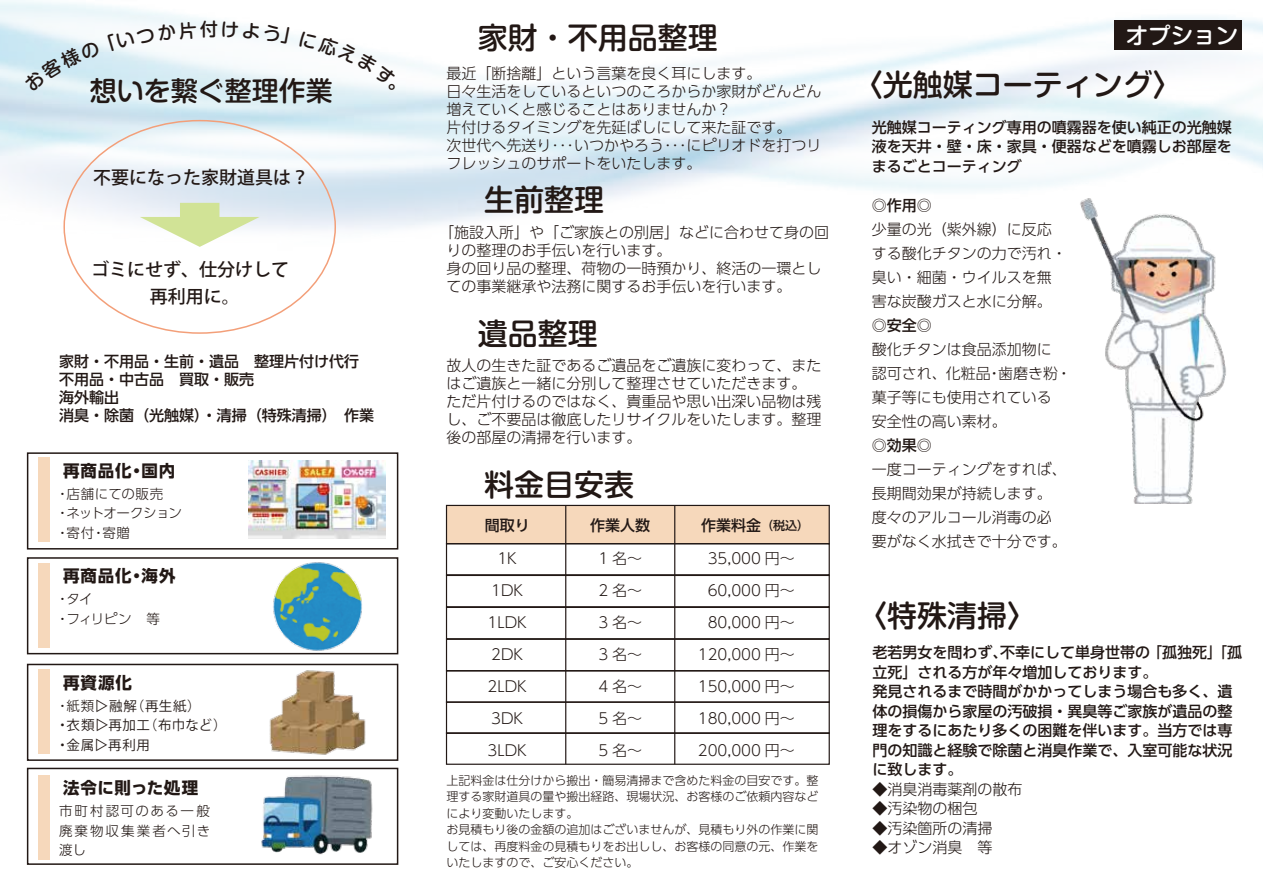
<style>
.page{position:relative;width:1263px;height:893px;background:#fff}
.page>*{position:absolute;margin:0;border:0;box-sizing:border-box;transform-origin:0 0}
.t1{font:500 30px "Shin M Go Pr 6 N";color:#221815}
.t2{font:500 27px "Shin M Go Pr 6 N";color:#221815}
.t3{font:500 22.5px "Shin M Go Pr 6 N";color:#fff}
.t4{font:500 18px/27px "Koz Go Pr 6 N";color:#221815;text-align:center}
.t5{font:700 16.5px "UD Shin Go Pr 6";letter-spacing:.045em;color:#221815}
.t6{font:300 15px/18px "UD Shin Go Pr 6";color:#221815}
.t7{font:500 15px/19.5px "UD Shin Go Pr 6";color:#221815}
.t8{font:300 13.5px/19.5px "UD Shin Go Pr 6";letter-spacing:.06em;color:#221815}
.t9{font:13.5px/19.5px "Koz Go Pr 6 N";letter-spacing:.045em;color:#221815}
.t10{font:300 13.5px/19.5px "UD Shin Go Pr 6";letter-spacing:-.01em;color:#221815}
.t11{font:300 12px/16.5px "UD Shin Go Pr 6";color:#221815}
.s1{font-family:"UD Shin Go Pr 6";font-weight:300}
.s2{font-weight:500}
.s3{font-weight:500;font-size:12px}
</style>
<div class="page">
<img style="left:0;top:0;width:1263px;height:300px">
<div style="left:1115px;top:20px;width:127px;height:29px;background:#221815"></div>
<img style="left:1078px;top:193px;width:164px;height:311px">
<div style="left:446px;top:505px;width:384px;height:39px;background:#f6d8bb;border:1px solid #221815"></div>
<hr style="left:565px;top:505px;width:1px;height:259px;background:#221815">
<hr style="left:674px;top:505px;width:1px;height:259px;background:#221815">
<svg style="left:140px;top:203px;width:120px;height:44px"></svg>
<img style="left:248px;top:461px;width:138px;height:77px">
<img style="left:258px;top:767px;width:118px;height:88px">
<img style="left:269px;top:670px;width:97px;height:85px">
<img style="left:273px;top:562px;width:89px;height:89px">
<div style="left:38px;top:457px;width:11px;height:85px;background:#f6d8bb"></div>
<div style="left:38px;top:563px;width:11px;height:85px;background:#f6d8bb"></div>
<div style="left:38px;top:669px;width:11px;height:85px;background:#f6d8bb"></div>
<div style="left:38px;top:775px;width:11px;height:85px;background:#f6d8bb"></div>
<div style="left:27px;top:452px;width:371px;height:98px;border:2px solid #221815"></div>
<div style="left:27px;top:557px;width:371px;height:97px;border:2px solid #221815"></div>
<div style="left:27px;top:664px;width:371px;height:97px;border:2px solid #221815"></div>
<div style="left:27px;top:768px;width:371px;height:97px;border:2px solid #221815"></div>
<div style="left:446px;top:543px;width:384px;height:33px;border:1px solid #221815"></div>
<div style="left:446px;top:575px;width:384px;height:32px;border:1px solid #221815"></div>
<div style="left:446px;top:607px;width:384px;height:32px;border:1px solid #221815"></div>
<div style="left:446px;top:639px;width:384px;height:32px;border:1px solid #221815"></div>
<div style="left:446px;top:670px;width:384px;height:33px;border:1px solid #221815"></div>
<div style="left:446px;top:701px;width:384px;height:33px;border:1px solid #221815"></div>
<div style="left:446px;top:732px;width:384px;height:33px;border:1px solid #221815"></div>
<svg style="left:23px;top:40px;width:78px;height:52px;background:#d6ecf4"></svg>
<svg style="left:107px;top:21px;width:183px;height:31px"></svg>
<svg style="left:299px;top:31px;width:98px;height:61px"></svg>
<h2 class="t2" style="left:90px;top:69px;width:244px">想いを繋ぐ整理作業</h2>
<p class="t4" style="left:93px;top:164px;width:217px">不要になった家財道具は？</p>
<p class="t4" style="left:91px;top:256px;width:199px">ゴミにせず、仕分けして再利用に。</p>
<p class="t7" style="left:59px;top:351px;width:316px;line-height:18px">家財・不用品・生前・遺品　整理片付け代行不用品・中古品　買取・販売<br>海外輸出<br>消臭・除菌（光触媒）・清掃（特殊清掃）　作業</p>
<p class="t5" style="left:63px;top:457px;width:114px">再商品化・国内</p>
<p class="t10" style="left:56px;top:484px;width:128px">・店舗にての販売<br>・ネットオークション・寄付・寄贈</p>
<p class="t5" style="left:63px;top:562px;width:114px">再商品化・海外</p>
<p class="t8" style="left:56px;top:589px;width:106px">・タイ<br>・フィリピン　等</p>
<p class="t5" style="left:63px;top:669px;width:70px">再資源化</p>
<p class="t9" style="left:56px;top:697px;width:172px"><span class="s1">・紙類</span>▷融解（再生紙）<br>・衣類▷再加工（布巾など）・金属▷再利用</p>
<p class="t5" style="left:63px;top:774px;width:137px">法令に則った処理</p>
<p class="t8" style="left:59px;top:801px;width:153px;text-align:justify">市町村認可のある一般廃棄物収集業者へ引き渡し</p>
<h1 class="t1" style="left:478px;top:14px;width:241px">家財・不用品整理</h1>
<p class="t6" style="left:446px;top:64px;width:376px">最近「断捨離」という言葉を良く耳にします。<br>日々生活をしているといつのころからか家財がどんどん増えていくと感じることはありませんか？<br>片付けるタイミングを先延ばしにして来た証です。<br>次世代へ先送り･･･いつかやろう･･･にピリオドを打つリフレッシュのサポートをいたします。</p>
<h1 class="t1" style="left:484px;top:175px;width:121px">生前整理</h1>
<p class="t6" style="left:446px;top:223px;width:384px;text-indent:-8px">「施設入所」や「ご家族との別居」などに合わせて身の回りの整理のお手伝いを行います。<br>身の回り品の整理、荷物の一時預かり、終活の一環としての事業継承や法務に関するお手伝いを行います。</p>
<h1 class="t1" style="left:478px;top:310px;width:121px">遺品整理</h1>
<p class="t6" style="left:446px;top:356px;width:376px">故人の生きた証であるご遺品をご遺族に変わって、またはご遺族と一緒に分別して整理させていただきます。ただ片付けるのではなく、貴重品や思い出深い品物は残し、ご不要品は徹底したリサイクルをいたします。整理後の部屋の清掃を行います。</p>
<h1 class="t1" style="left:484px;top:460px;width:151px">料金目安表</h1>
<p class="t6" style="left:698px;top:508px;width:113px;line-height:32.2px;text-align:right"><span class="s2">作業料金</span><span class="s3">（税込）<br></span>35,000 円～　<br>60,000 円～　<br>80,000 円～　<br>120,000 円～　<br>150,000 円～　<br>180,000 円～　<br>200,000 円～　</p>
<p class="t11" style="left:446px;top:771px;width:373px">上記料金は仕分けから搬出・簡易清掃まで含めた料金の目安です。整理する家財道具の量や搬出経路、現場状況、お客様のご依頼内容などにより変動いたします。<br>お見積もり後の金額の追加はございませんが、見積もり外の作業に関しては、再度料金の見積もりをお出しし、お客様の同意の元、作業をいたしますので、ご安心ください。</p>
<p class="t7" style="left:590px;top:515px;width:61px">作業人数</p>
<p class="t6" style="left:598px;top:541px;width:45px;line-height:32.1px;text-align:justify">1 名～2 名～3 名～3 名～4 名～5 名～5 名～</p>
<p class="t7" style="left:485px;top:515px;width:46px">間取り</p>
<p class="t6" style="left:487px;top:541px;width:41px;line-height:32.1px;text-align:center">1K<br>1DK<br>1LDK<br>2DK<br>2LDK<br>3DK<br>3LDK</p>
<h3 class="t3" style="left:1126px;top:18px;width:114px">オプション</h3>
<h1 class="t1" style="left:853px;top:60px;width:331px">〈光触媒コーティング〉</h1>
<p class="t7" style="left:872px;top:117px;width:361px;text-align:justify">光触媒コーティング専用の噴霧器を使い純正の光触媒液を天井・壁・床・家具・便器などを噴霧しお部屋をまるごとコーティング</p>
<p class="t7" style="left:872px;top:195px;width:61px">◎作用◎</p>
<p class="t6" style="left:872px;top:216px;width:196px;line-height:24px">少量の光（紫外線）に反応する酸化チタンの力で汚れ・臭い・細菌・ウイルスを無害な炭酸ガスと水に分解。</p>
<p class="t7" style="left:872px;top:315px;width:61px">◎安全◎</p>
<p class="t6" style="left:872px;top:336px;width:201px;line-height:24px">酸化チタンは食品添加物に<br>認可され、化粧品・歯磨き粉・菓子等にも使用されている<br>安全性の高い素材。</p>
<p class="t7" style="left:872px;top:435px;width:61px">◎効果◎</p>
<p class="t6" style="left:872px;top:456px;width:196px;line-height:24px">一度コーティングをすれば、長期間効果が持続します。度々のアルコール消毒の必要がなく水拭きで十分です。</p>
<h1 class="t1" style="left:857px;top:591px;width:181px">〈特殊清掃〉</h1>
<p class="t7" style="left:872px;top:642px;width:371px">老若男女を問わず、不幸にして単身世帯の「孤独死」「孤立死」される方が年々増加しております。<br>発見されるまで時間がかかってしまう場合も多く、遺体の損傷から家屋の汚破損・異臭等ご家族が遺品の整理をするにあたり多くの困難を伴います。当方では専門の知識と経験で除菌と消臭作業で、入室可能な状況に致します。</p>
<p class="t6" style="left:872px;top:779px;width:151px">◆消臭消毒薬剤の散布</p>
<p class="t6" style="left:872px;top:799px;width:106px">◆汚染物の梱包</p>
<p class="t6" style="left:872px;top:818px;width:121px">◆汚染箇所の清掃</p>
<p class="t6" style="left:872px;top:838px;width:121px">◆オゾン消臭　等</p>
</div>
